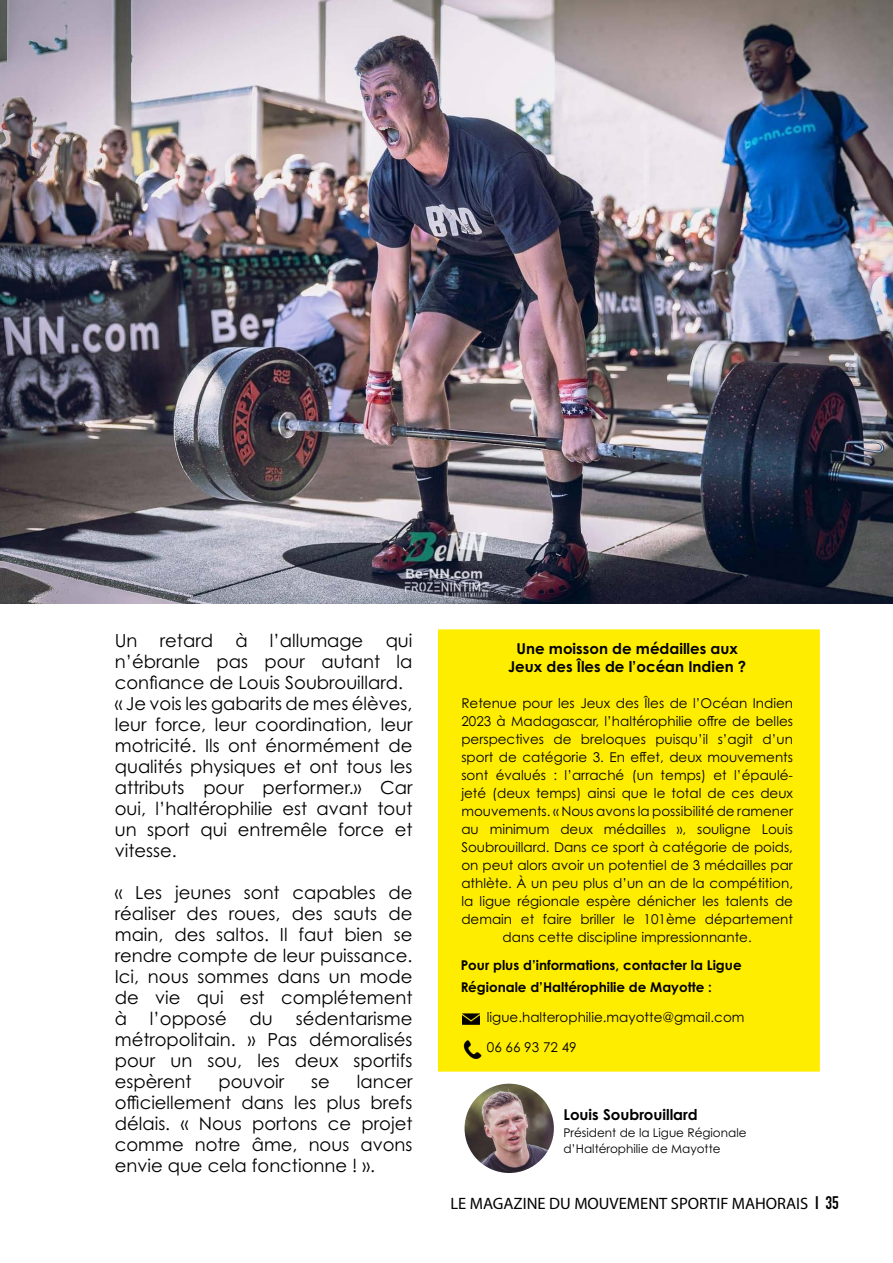
<style>
.page{position:relative;width:893px;height:1263px;background:#fff}
.page>*{position:absolute;margin:0;border:0;box-sizing:border-box;transform-origin:0 0}
.t1{font:18px/21px "Century Gothic Pro";color:#000;text-align:justify}
.t2{font:16.5px "Myriad Pro";color:#000}
.t3{font:700 15px/18px "Century Gothic Pro";color:#000;text-align:center}
.t4{font:13.5px/18px "Century Gothic Pro";color:#000;text-align:center}
.t5{font:700 13.5px/22.5px "Century Gothic Pro";color:#000}
.t6{font:12px/16.5px "Century Gothic Pro";color:#000}
.s1{font-family:"DIN Condensed";font-weight:700;font-size:18px}
</style>
<div class="page">
<img style="left:0;top:0;width:893px;height:604px">
<div style="left:438px;top:629px;width:382px;height:442px;background:#ffed00"></div>
<img style="left:463px;top:1010px;width:16px;height:17px">
<img style="left:463px;top:1041px;width:18px;height:18px">
<img style="left:465px;top:1084px;width:89px;height:89px;border-radius:45px">
<p class="t1" style="left:115px;top:630px;width:299px;text-align:left">Un retard à l’allumage qui n’ébranle pas pour autant la confiance de Louis Soubrouillard. « Je vois les gabarits de mes élèves, leur force, leur coordination, leur motricité. Ils ont énormément de qualités physiques et ont tous les attributs pour performer.» Car oui, l’haltérophilie est avant tout un sport qui entremêle force et vitesse.</p>
<p class="t1" style="left:115px;top:882px;width:299px">« Les jeunes sont capables de réaliser des roues, des sauts de main, des saltos. Il faut bien se rendre compte de leur puissance.<br>Ici, nous sommes dans un mode de vie qui est complétement à</p>
<p class="t1" style="left:115px;top:1008px;width:299px;text-indent:181px">sédentarisme métropolitain. » Pas démoralisés pour un sou, les deux sportifs espèrent</p>
<p class="t1" style="left:150px;top:1008px;width:78px">l’opposé</p>
<p class="t1" style="left:250px;top:1008px;width:25px">du</p>
<p class="t1" style="left:219px;top:1071px;width:67px">pouvoir</p>
<p class="t1" style="left:311px;top:1071px;width:20px">se</p>
<p class="t1" style="left:115px;top:1071px;width:299px;text-indent:242px">lancer officiellement dans les plus brefs délais. « Nous portons ce projet comme notre âme, nous avons envie que cela fonctionne ! ».</p>
<p class="t3" style="left:508px;top:640px;width:240px">Une moisson de médailles aux<br>Jeux des Îles de l’océan Indien ?</p>
<p class="t4" style="left:461px;top:694px;width:333px">Retenue pour les Jeux des Îles de l’Océan Indien 2023 à Madagascar, l’haltérophilie offre de belles perspectives de breloques puisqu’il s’agit d’un sport de catégorie 3. En effet, deux mouvements sont évalués : l’arraché (un temps) et l’épaulé&shy;jeté (deux temps) ainsi que le total de ces deux mouvements. « Nous avons la possibilité de ramener au minimum deux médailles », souligne Louis Soubrouillard. Dans ce sport à catégorie de poids, on peut alors avoir un potentiel de 3 médailles par athlète. À un peu plus d’un an de la compétition, la ligue régionale espère dénicher les talents de demain et faire briller le 101ème département dans cette discipline impressionnante.</p>
<p class="t5" style="left:461px;top:953px;width:282px">Pour plus d’informations, contacter la Ligue<br>Régionale d’Haltérophilie de Mayotte :</p>
<p class="t4" style="left:487px;top:1008px;width:259px">ligue.halterophilie.mayotte@gmail.com</p>
<p class="t4" style="left:487px;top:1038px;width:91px">06 66 93 72 49</p>
<p class="t3" style="left:563px;top:1105px;width:136px">Louis Soubrouillard</p>
<p class="t6" style="left:563px;top:1124px;width:185px">Président de la Ligue Régionale d’Haltérophilie de Mayotte</p>
<p class="t2" style="left:450px;top:1193px;width:390px">LE MAGAZINE DU MOUVEMENT SPORTIF MAHORAIS <span class="s1">I 35</span></p>
</div>
